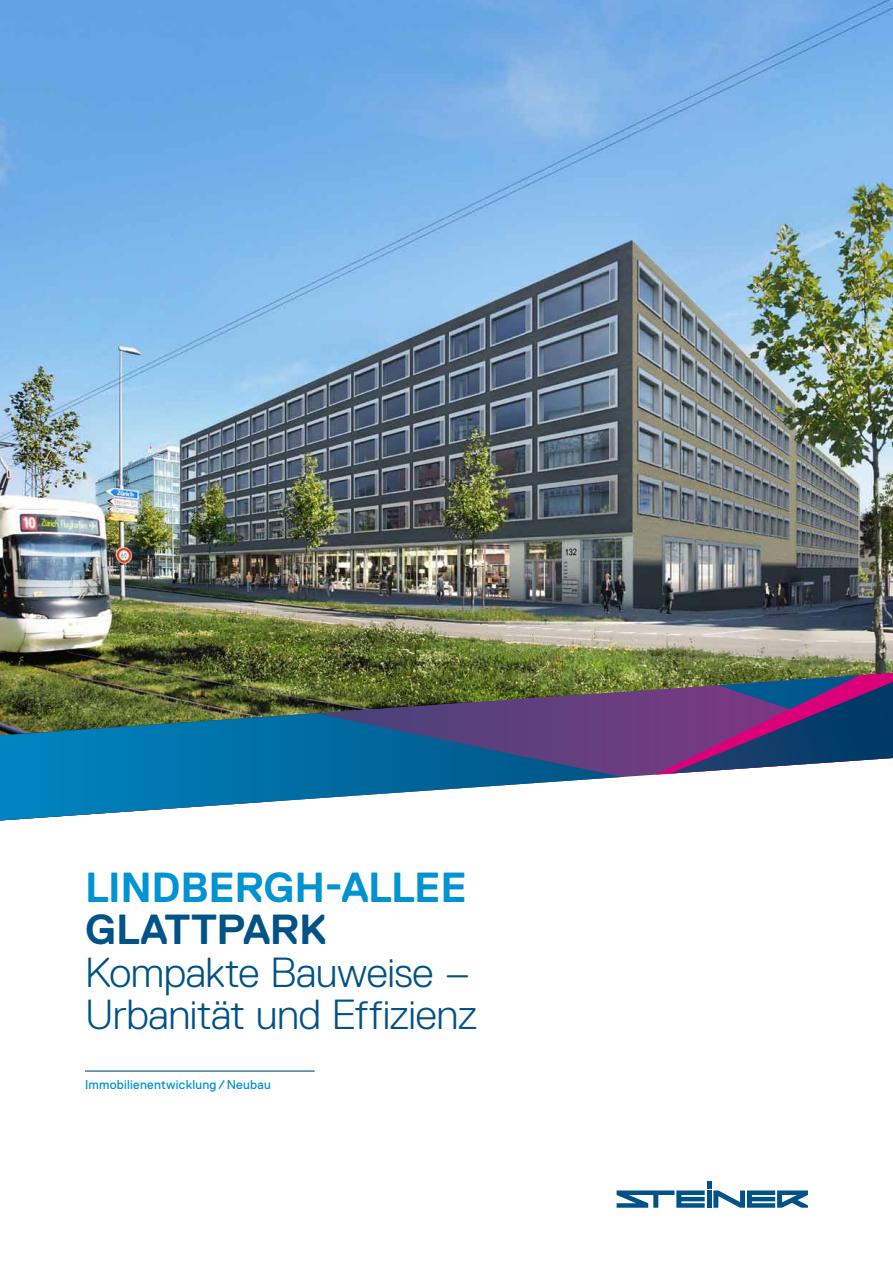
<style>
.page{position:relative;width:893px;height:1263px;background:#fff}
.page>*{position:absolute;margin:0;border:0;box-sizing:border-box;transform-origin:0 0}
.t1{font:300 42px/42.5px "Replica Pro";letter-spacing:-.01em;color:#005287}
.t2{font:700 42px "Replica Pro";letter-spacing:-.01em;color:#0093d2}
.t3{font:700 42px "Replica Pro";letter-spacing:-.01em;color:#005287}
.t4{font:12.75px "Replica Pro";letter-spacing:.02em;color:#0093d2}
</style>
<div class="page">
<img style="left:0;top:0;width:893px;height:673px">
<img style="left:0;top:673px;width:655px;height:104px">
<img style="left:0;top:693px;width:609px;height:20px">
<svg style="left:0;top:713px;width:622px;height:107px"></svg>
<svg style="left:655px;top:673px;width:238px;height:102px;background:#5b4a7d"></svg>
<hr style="left:85px;top:1070px;width:230px;height:1px;background:#005287">
<div style="left:706px;top:1190px;width:5px;height:18px;background:#005287"></div>
<div style="left:706px;top:1181px;width:5px;height:8px;background:#005287"></div>
<svg style="left:617px;top:1190px;width:88px;height:18px"></svg>
<svg style="left:713px;top:1190px;width:95px;height:18px"></svg>
<p class="t2" style="left:85px;top:864px;width:383px">LINDBERGH-ALLEE</p>
<p class="t3" style="left:85px;top:906px;width:28px">GLA</p>
<p class="t3" style="left:165px;top:906px;width:163px">TTPARK</p>
<p class="t1" style="left:85px;top:951px;width:394px">Kompakte Bauweise –<br>Urbanität und Effizienz</p>
<p class="t4" style="left:85px;top:1077px;width:187px">Immobilienentwicklung /Neubau</p>
</div>
